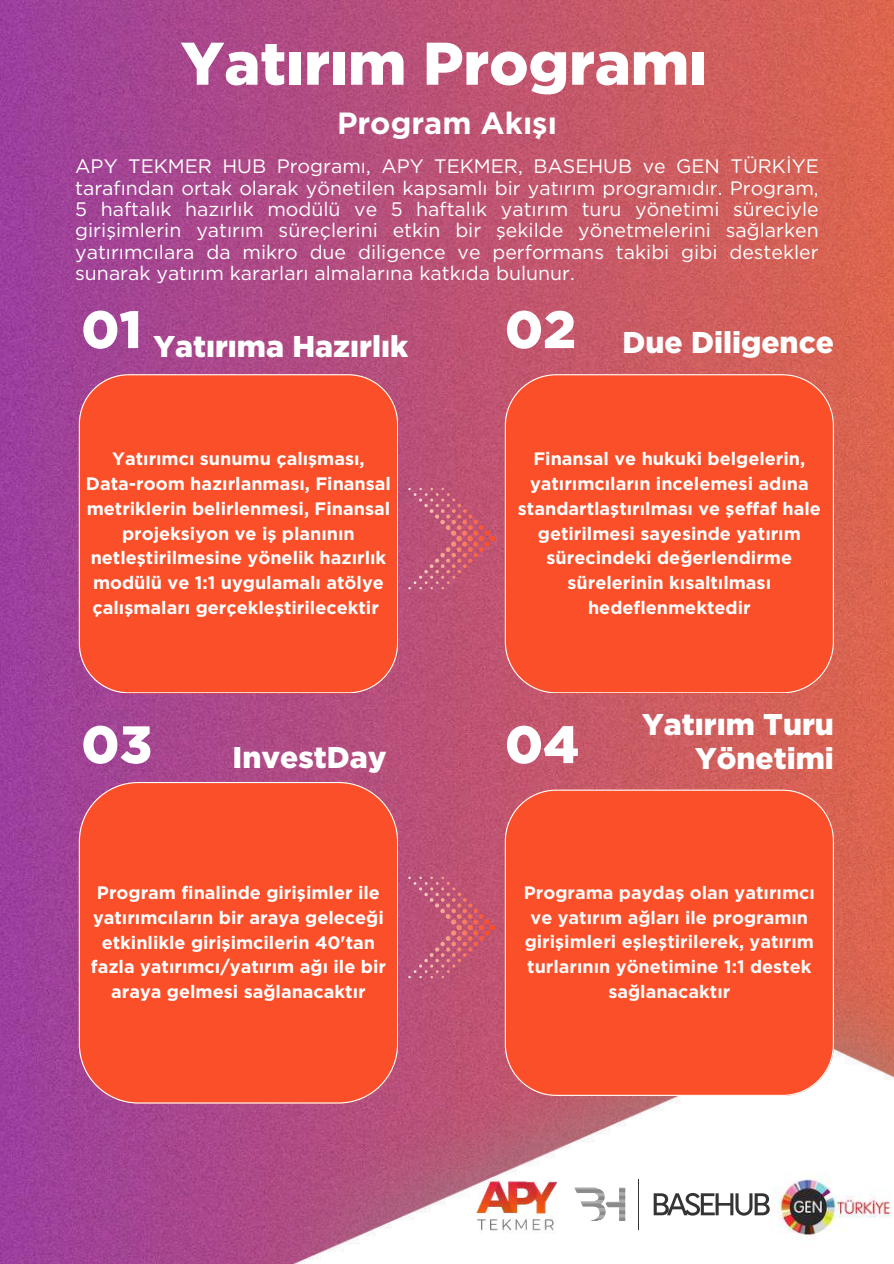
<style>
.page{position:relative;width:894px;height:1264px;background:#fff}
.page>*{position:absolute;margin:0;border:0;box-sizing:border-box;transform-origin:0 0}
.t1{font:900 60px "Gotham";color:#fff}
.t2{font:900 52.5px "Gotham";color:#fff}
.t3{font:700 30.6px "Gotham";color:#fff}
.t4{font:900 30px/33.8px "Gotham";color:#fff;text-align:right}
.t5{font:19.5px/21.5px "Gotham";color:#fff;text-align:justify}
.t6{font:700 18px/24.8px "Gotham";color:#fff;text-align:center}
.t7{font:700 18px/24.8px "Gotham";color:#fafafa;text-align:center}
</style>
<div class="page">
<img style="left:0;top:0;width:893px;height:1263px">
<img style="left:227px;top:955px;width:666px;height:308px">
<div style="left:79px;top:374px;width:318px;height:319px;background:#fa4f29"></div>
<div style="left:79px;top:782px;width:318px;height:321px;background:#fa4f29"></div>
<div style="left:504px;top:374px;width:329px;height:319px;background:#fa4f29"></div>
<div style="left:504px;top:789px;width:329px;height:306px;background:#fa4f29"></div>
<svg style="left:408px;top:488px;width:87px;height:101px;background:#c25874"></svg>
<svg style="left:408px;top:876px;width:87px;height:102px;background:#c25874"></svg>
<img style="left:476px;top:1162px;width:80px;height:89px">
<svg style="left:574px;top:1187px;width:51px;height:33px"></svg>
<svg style="left:653px;top:1192px;width:116px;height:23px"></svg>
<hr style="left:638px;top:1178px;width:1px;height:51px;background:#343434">
<img style="left:770px;top:1142px;width:123px;height:121px">
<h1 class="t1" style="left:181px;top:27px;width:527px">Yatırım Programı</h1>
<h3 class="t3" style="left:337px;top:105px;width:221px">Program Akışı</h3>
<p class="t5" style="left:75px;top:155px;width:744px">APY TEKMER HUB Programı, APY TEKMER, BASEHUB ve GEN TÜRKİYE tarafından ortak olarak yönetilen kapsamlı bir yatırım programıdır. Program, 5 haftalık hazırlık modülü ve 5 haftalık yatırım turu yönetimi süreciyle girişimlerin yatırım süreçlerini etkin bir şekilde yönetmelerini sağlarken yatırımcılara da mikro due diligence ve performans takibi gibi destekler sunarak yatırım kararları almalarına katkıda bulunur.</p>
<h3 class="t4" style="left:81px;top:330px;width:328px"><sup>01</sup> Yatırıma Hazırlık</h3>
<h3 class="t4" style="left:504px;top:325px;width:330px"><sup>02</sup> Due Diligence</h3>
<p class="t6" style="left:86px;top:446px;width:306px">Yatırımcı sunumu çalışması, Data-room hazırlanması, Finansal metriklerin belirlenmesi, Finansal projeksiyon ve iş planının netleştirilmesine yönelik hazırlık modülü ve 1:1 uygulamalı atölye çalışmaları gerçekleştirilecektir</p>
<h2 class="t2" style="left:81px;top:712px;width:72px">03</h2>
<h3 class="t4" style="left:232px;top:740px;width:155px">InvestDay</h3>
<p class="t6" style="left:91px;top:880px;width:296px">Program finalinde girişimler ile yatırımcıların bir araya geleceği etkinlikle girişimcilerin 40'tan fazla yatırımcı/yatırım ağı ile bir araya gelmesi sağlanacaktır</p>
<p class="t6" style="left:517px;top:446px;width:304px">Finansal ve hukuki belgelerin, yatırımcıların incelemesi adına standartlaştırılması ve şeffaf hale getirilmesi sayesinde yatırım sürecindeki değerlendirme sürelerinin kısaltılması hedeflenmektedir</p>
<h2 class="t2" style="left:504px;top:712px;width:76px">04</h2>
<h3 class="t4" style="left:642px;top:707px;width:193px">Yatırım Turu<br>Yönetimi</h3>
<p class="t7" style="left:523px;top:880px;width:292px">Programa paydaş olan yatırımcı ve yatırım ağları ile programın girişimleri eşleştirilerek, yatırım turlarının yönetimine 1:1 destek sağlanacaktır</p>
</div>
